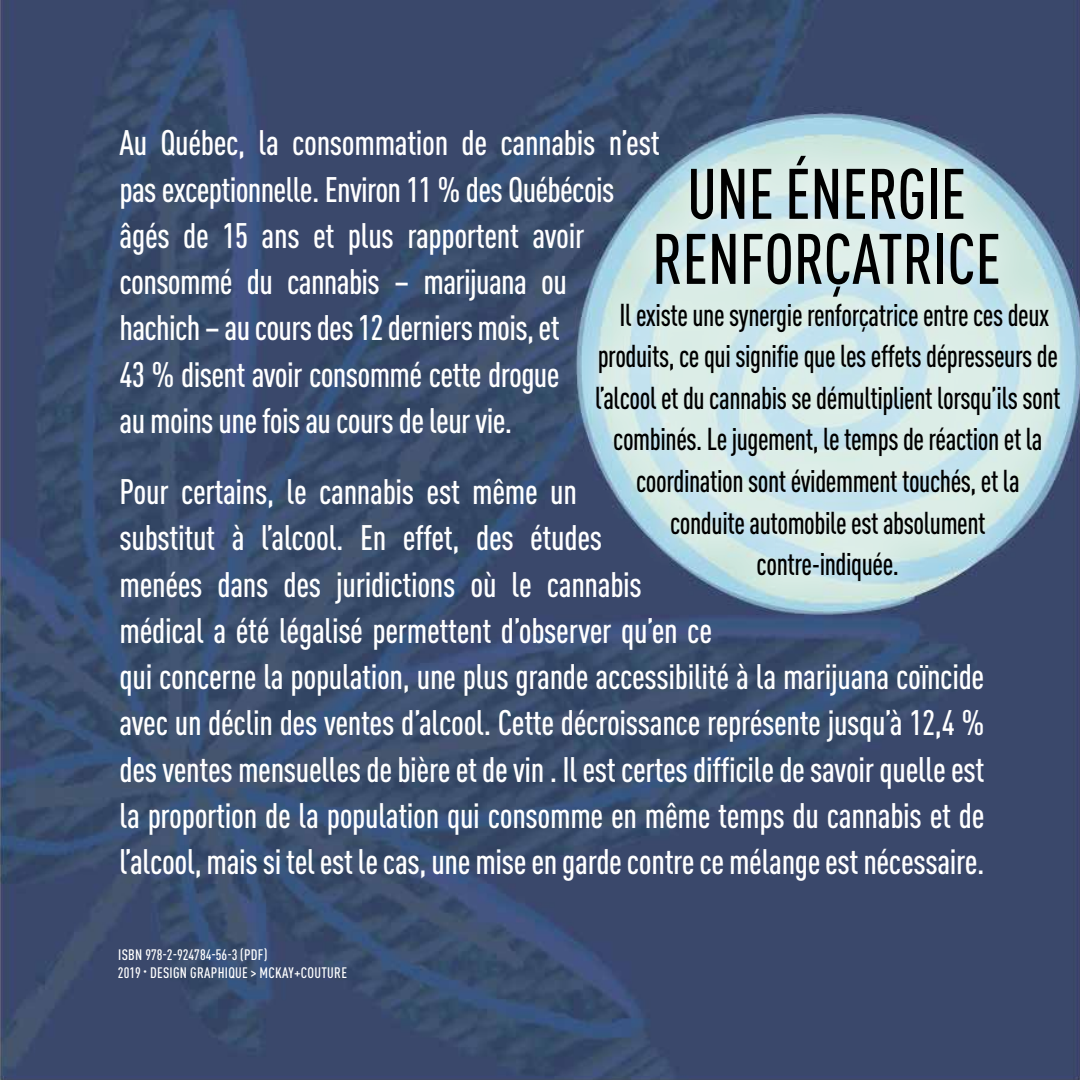
<style>
.page{position:relative;width:1080px;height:1080px;background:#fff}
.page>*{position:absolute;margin:0;border:0;box-sizing:border-box;transform-origin:0 0}
.t1{font:500 condensed 70.25px/65px "DIN Pro";color:#000;text-align:center;scale:.95 1}
.t2{font:500 condensed 35px/46.2px "DIN Pro";letter-spacing:-.01em;color:#fff}
.t3{font:500 condensed 31.25px/41.5px "DIN Pro";letter-spacing:-.015em;color:#000;text-align:center;scale:.91 1}
.t4{font:500 condensed 15px/18px "DIN Pro";letter-spacing:.02em;color:#fff}
</style>
<div class="page">
<img style="left:0;top:0;width:1080px;height:1080px">
<div style="left:560px;top:121px;width:520px;height:495px;background:#fff;opacity:.61"></div>
<p class="t2" style="left:120px;top:117px;width:542px">Au Québec, la consommation de cannabis n’est pas exceptionnelle. Environ 11 % des Québécois âgés de 15 ans et plus rapportent avoir consommé du cannabis – marijuana ou<br>hachich – au cours des 12 derniers mois, et<br>43 % disent avoir consommé cette drogue<br>au moins une fois au cours de leur vie.</p>
<h1 class="t1" style="left:652px;top:156px;width:238px">UNE ÉNERGIE<br>REN FORÇATRICE</h1>
<p class="t3" style="left:595px;top:291px;width:513px">Il existe une synergie renforçatrice entre ces deux produits, ce qui signifie que les effets dépresseurs de l’alcool et du cannabis se démultiplient lorsqu’ils sont combinés. Le jugement, le temps de réaction et la coordination sont évidemment touchés, et la conduite automobile est absolument contre-indiquée.</p>
<p class="t2" style="left:120px;top:466px;width:867px">Pour certains, le cannabis est même un<br>substitut à l’alcool. En effet, des études<br>menées dans des juridictions où le cannabis<br>médical a été légalisé permettent d’observer qu’en ce<br>qui concerne la population, une plus grande accessibilité à la marijuana coïncide avec un déclin des ventes d’alcool. Cette décroissance représente jusqu’à 12,4 % des ventes mensuelles de bière et de vin . Il est certes difficile de savoir quelle est la proportion de la population qui consomme en même temps du cannabis et de l’alcool, mais si tel est le cas, une mise en garde contre ce mélange est nécessaire.</p>
<p class="t4" style="left:118px;top:945px;width:231px;text-indent:27px">978-2-924784-56-3 (PDF)<br>2019 <sup>•</sup> Design graphique &gt; McKay+Couture</p>
<p class="t4" style="left:118px;top:945px;width:7px">ISBN</p>
</div>
